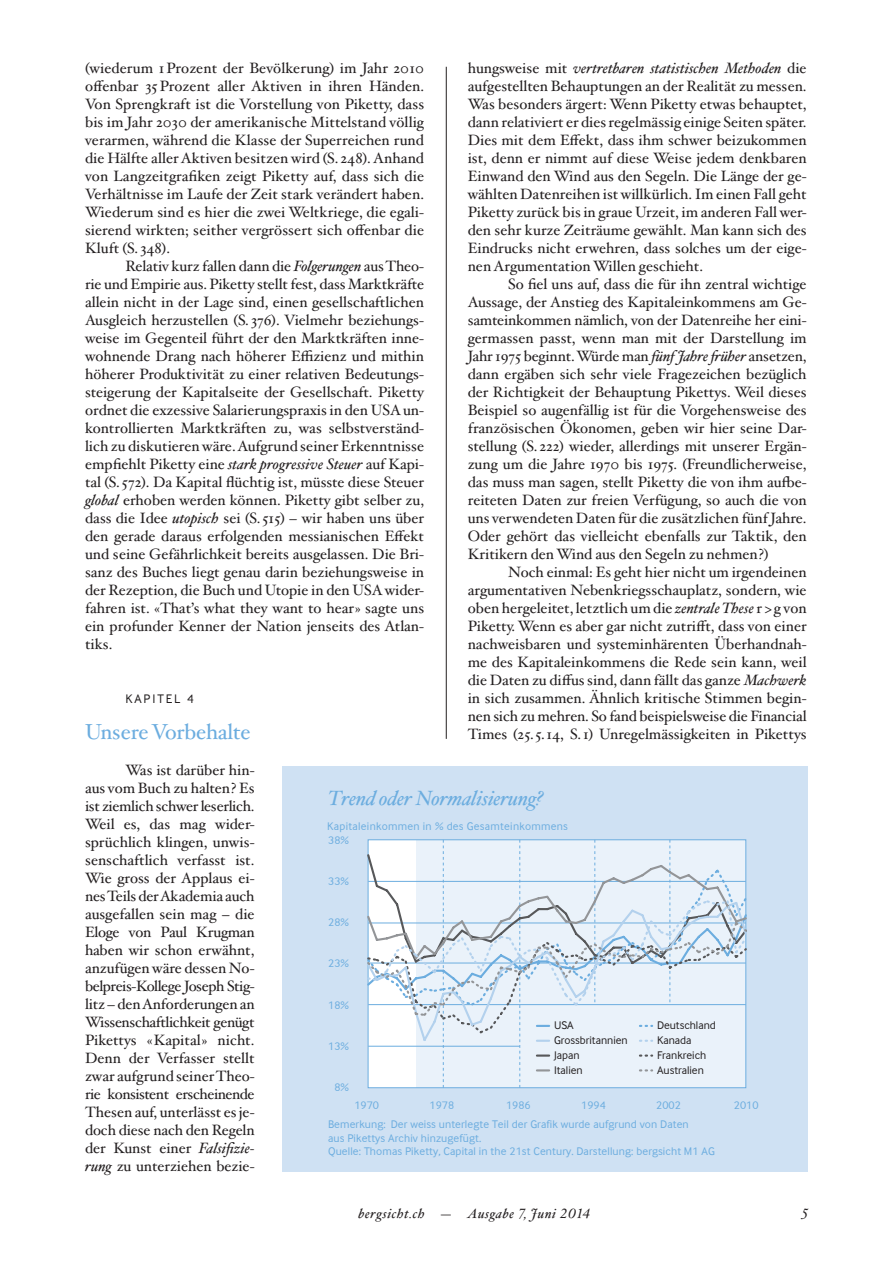
<style>
.page{position:relative;width:893px;height:1263px;background:#fff}
.page>*{position:absolute;margin:0;border:0;box-sizing:border-box;transform-origin:0 0}
.t1{font:21.75px "Hoefler Txt";letter-spacing:-.01em;color:#6caddf}
.t2{font:italic 20.7px "Hoefler Txt";letter-spacing:-.015em;color:#6caddf}
.t3{font:15px/18px "Hoefler Txt";color:#231f20;text-align:justify}
.t4{font:italic 13.5px "Hoefler Txt";letter-spacing:.05em;color:#231f20}
.t5{font:12.75px "Inter Face Da Ma";letter-spacing:.15em;color:#231f20}
.t6{font:11.4px/13.6px "Inter Face Da Ma";letter-spacing:.01em;color:#6caddf}
.t7{font:11.4px/14.9px "Inter Face Da Ma";color:#231f20}
.s1{font-style:italic}
</style>
<div class="page">
<div style="left:283px;top:766px;width:525px;height:405px;background:#cfe1f3"></div>
<svg style="left:367px;top:840px;width:380px;height:248px;background:#e1ebf4"></svg>
<hr style="left:446px;top:67px;width:1px;height:672px;background:#231f20">
<p class="t3" style="left:85px;top:59px;width:341px">(wiederum 1 Prozent der Bevölkerung) im Jahr 2010 offenbar 35 Prozent aller Aktiven in ihren Händen.<br>Von Sprengkraft ist die Vorstellung von Piketty, dass bis im Jahr 2030 der amerikanische Mittelstand völlig verarmen, während die Klasse der Superreichen rund die Hälfte aller Aktiven besitzen wird (S. 248). Anhand von Langzeitgrafiken zeigt Piketty auf, dass sich die Verhältnisse im Laufe der Zeit stark verändert haben.<br>Wiederum sind es hier die zwei Weltkriege, die egali&shy;sierend wirkten; seither vergrössert sich offenbar die Kluft (S. 348).</p>
<p class="t3" style="left:85px;top:257px;width:341px;text-indent:40px">Relativ kurz fallen dann die <span class="s1">Folgerungen</span> aus Theo&shy;rie und Empirie aus. Piketty stellt fest, dass Marktkräfte allein nicht in der Lage sind, einen gesellschaftlichen Ausgleich herzustellen (S. 376). Vielmehr beziehungs&shy;weise im Gegenteil führt der den Marktkräften inne&shy;wohnende Drang nach höherer Effizienz und mithin höherer Produktivität zu einer relativen Bedeutungs&shy;steigerung der Kapitalseite der Gesellschaft. Piketty ordnet die exzessive Salarierungspraxis in den USA un&shy;kontrollierten Marktkräften zu, was selbstverständ&shy;lich zu diskutieren wäre. Aufgrund seiner Erkenntnisse empfiehlt Piketty eine <span class="s1">stark progressive Steuer</span> auf Kapi&shy;tal (S. 572). Da Kapital flüchtig ist, müsste diese Steuer <span class="s1">global</span> erhoben werden können. Piketty gibt selber zu, dass die Idee <span class="s1">utopisch</span> sei (S. 515) – wir haben uns über den gerade daraus erfolgenden messianischen Effekt und seine Gefährlichkeit bereits ausgelassen. Die Bri&shy;sanz des Buches liegt genau darin beziehungsweise in der Rezeption, die Buch und Utopie in den USA wider&shy;fahren ist. «That’s what they want to hear » sagte uns ein profunder Kenner der Nation jenseits des Atlan&shy;tiks.</p>
<p class="t3" style="left:468px;top:59px;width:340px">hungsweise mit <span class="s1">vertretbaren statistischen Methoden</span> die aufgestellten Behauptungen an der Realität zu messen.<br>Was besonders ärgert: Wenn Piketty etwas behauptet, dann relativiert er dies regelmässig einige Seiten später.<br>Dies mit dem Effekt, dass ihm schwer beizukommen ist, denn er nimmt auf diese Weise jedem denkbaren Einwand den Wind aus den Segeln. Die Länge der ge&shy;wählten Datenreihen ist willkürlich. Im einen Fall geht Piketty zurück bis in graue Urzeit, im anderen Fall wer&shy;den sehr kurze Zeiträume gewählt. Man kann sich des Eindrucks nicht erwehren, dass solches um der eige&shy;nen Argumentation Willen geschieht.</p>
<p class="t3" style="left:468px;top:275px;width:340px;text-indent:40px">So fiel uns auf, dass die für ihn zentral wichtige Aussage, der Anstieg des Kapitaleinkommens am Ge&shy;samteinkommen nämlich, von der Datenreihe her eini&shy;germassen passt, wenn man mit der Darstellung im Jahr 1975 beginnt. Würde man <span class="s1">fünf Jahre früher</span> ansetzen, dann ergäben sich sehr viele Fragezeichen bezüglich der Richtigkeit der Behauptung Pikettys. Weil dieses Beispiel so augenfällig ist für die Vorgehensweise des französischen Ökonomen, geben wir hier seine Dar&shy;stellung (S. 222) wieder, allerdings mit unserer Ergän&shy;zung um die Jahre 1970 bis 1975. (Freundlicherweise, das muss man sagen, stellt Piketty die von ihm aufbe&shy;reiteten Daten zur freien Verfügung, so auch die von uns verwendeten Daten für die zusätzlichen fünf Jahre.<br>Oder gehört das vielleicht ebenfalls zur Taktik, den Kritikern den Wind aus den Segeln zu nehmen ?)</p>
<p class="t3" style="left:468px;top:563px;width:340px;text-indent:40px">Noch einmal: Es geht hier nicht um irgendeinen argumentativen Nebenkriegsschauplatz, sondern, wie oben hergeleitet, letztlich um die <span class="s1">zentrale These</span> r &gt; g von Piketty. Wenn es aber gar nicht zutrifft, dass von einer nachweisbaren und systeminhärenten Überhandnah&shy;me des Kapitaleinkommens die Rede sein kann, weil die Daten zu diffus sind, dann fällt das ganze <span class="s1">Machwerk </span>in sich zusammen. Ähnlich kritische Stimmen begin&shy;nen sich zu mehren. So fand beispielsweise die Financial Times (25. 5. 14, S. 1) Unregelmässigkeiten in Pikettys</p>
<p class="t5" style="left:125px;top:692px;width:70px">Kapitel 4</p>
<h1 class="t1" style="left:85px;top:716px;width:167px">Unsere Vorbehalte</h1>
<p class="t3" style="left:85px;top:761px;width:171px;text-indent:40px">Was ist darüber hin&shy;aus vom Buch zu halten ? Es ist ziemlich schwer leserlich.<br>Weil es, das mag wider&shy;sprüchlich klingen, unwis&shy;senschaftlich verfasst ist.<br>Wie gross der Applaus ei&shy;nes Teils der Akademia auch ausgefallen sein mag – die Eloge von Paul Krugman haben wir schon erwähnt, anzufügen wäre dessen No&shy;belpreis-Kollege Joseph Stig&shy;litz – den Anforderungen an Wissenschaftlichkeit genügt Pikettys « Kapital » nicht.<br>Denn der Verfasser stellt zwar aufgrund seiner Theo&shy;rie konsistent erscheinende Thesen auf, unterlässt es je&shy;doch diese nach den Regeln der Kunst einer <span class="s1">Falsifizie&shy;rung</span> zu unterziehen bezie-</p>
<h2 class="t2" style="left:328px;top:786px;width:217px">Trend oder Normalisierung?</h2>
<p class="t6" style="left:327px;top:819px;width:242px">Kapitaleinkommen in % des Gesamteinkommens</p>
<p class="t6" style="left:328px;top:833px;width:22px">38%</p>
<p class="t6" style="left:328px;top:874px;width:22px">33%</p>
<p class="t6" style="left:328px;top:915px;width:22px">28%</p>
<p class="t6" style="left:328px;top:957px;width:22px">23%</p>
<p class="t6" style="left:328px;top:998px;width:22px">18%</p>
<p class="t7" style="left:554px;top:1018px;width:75px">USA<br>Grossbritannien<br>Japan<br>Italien</p>
<p class="t7" style="left:657px;top:1018px;width:60px">Deutschland<br>Kanada<br>Frankreich<br>Australien</p>
<p class="t6" style="left:328px;top:1039px;width:22px">13%</p>
<p class="t6" style="left:334px;top:1080px;width:16px">8%</p>
<p class="t6" style="left:354px;top:1098px;width:26px">1970</p>
<p class="t6" style="left:430px;top:1098px;width:26px">1978</p>
<p class="t6" style="left:506px;top:1098px;width:26px">1986</p>
<p class="t6" style="left:581px;top:1098px;width:26px">1994</p>
<p class="t6" style="left:656px;top:1098px;width:26px">2002</p>
<p class="t6" style="left:734px;top:1098px;width:26px">2010</p>
<p class="t6" style="left:328px;top:1117px;width:388px">Bemerkung: Der weiss unterlegte Teil der Grafik wurde aufgrund von Daten<br>aus Pikettys Archiv hinzugefügt.<br>Quelle: Thomas Piketty, Capital in the 21st Century. Darstellung: bergsicht M1 AG</p>
<p class="t4" style="left:358px;top:1206px;width:234px">bergsicht.ch — Ausgabe 7, Juni 2014</p>
<p class="t4" style="left:801px;top:1206px;width:8px">5</p>
</div>
